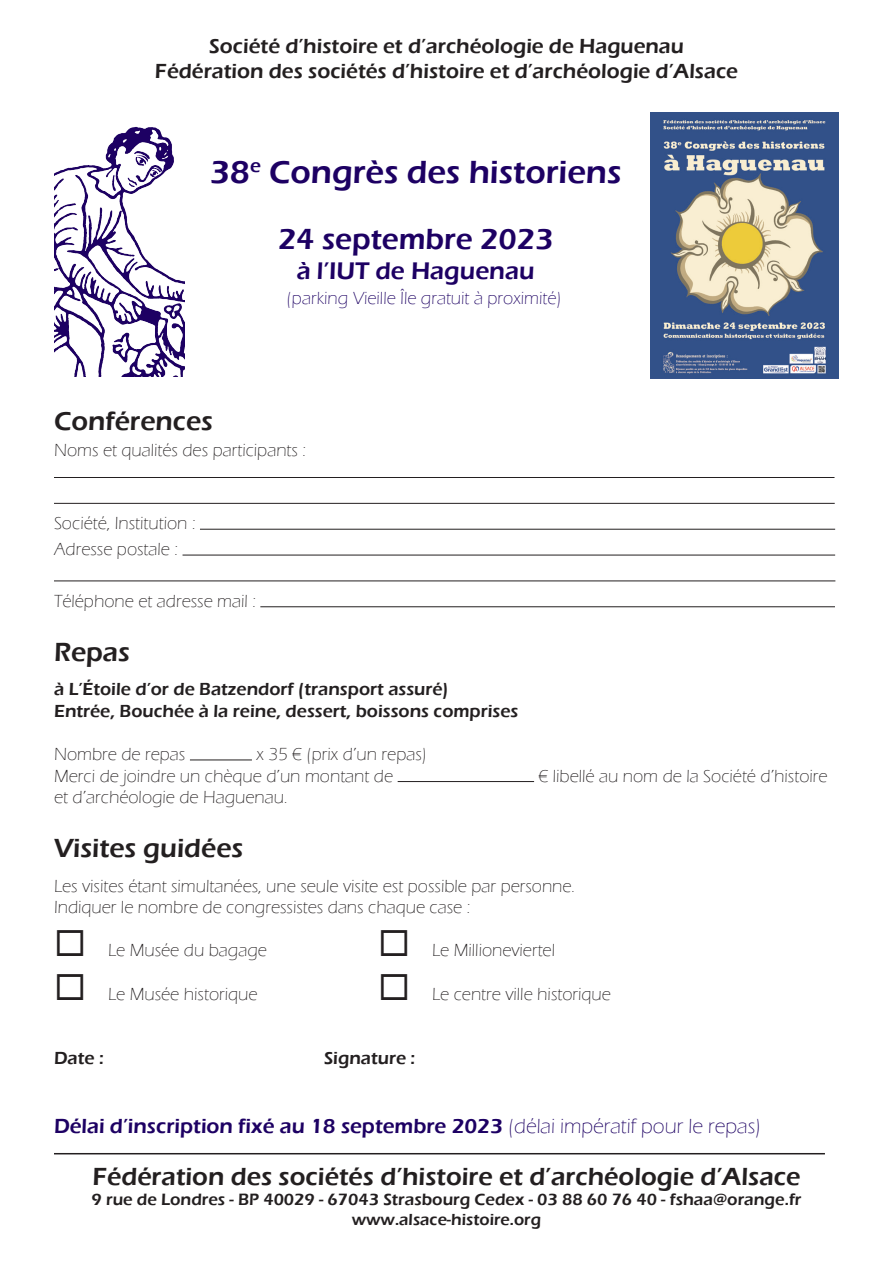
<style>
.page{position:relative;width:893px;height:1263px;background:#fff}
.page>*{position:absolute;margin:0;border:0;box-sizing:border-box;transform-origin:0 0}
.t1{font:600 33px "Eras ITC";color:#1d0063}
.t2{font:600 30px "Eras ITC";color:#1d0063}
.t3{font:600 27px "Eras ITC";color:#231f20}
.t4{font:600 25.5px "Eras ITC";color:#231f20}
.t5{font:600 24.75px "Eras ITC";color:#1d0063}
.t6{font:600 21px "Eras ITC";color:#231f20}
.t7{font:600 21px "Eras ITC";color:#1d0063}
.t8{font:300 18px "Eras ITC";color:#231f20}
.t9{font:600 18px "Eras ITC";color:#231f20}
.t10{font:300 18px "Eras ITC";color:#1d0063}
.t11{font:600 16.8px "Eras ITC";color:#231f20}
.t12{font:600 16.5px "Eras ITC";color:#231f20}
.s1{font-weight:300}
</style>
<div class="page">
<hr style="left:54px;top:477px;width:780px;height:1px;background:#231f20">
<hr style="left:54px;top:503px;width:781px;height:1px;background:#231f20">
<hr style="left:200px;top:529px;width:635px;height:1px;background:#231f20">
<hr style="left:183px;top:555px;width:652px;height:1px;background:#231f20">
<hr style="left:54px;top:581px;width:781px;height:1px;background:#231f20">
<hr style="left:260px;top:606px;width:575px;height:1px;background:#231f20">
<hr style="left:190px;top:760px;width:62px;height:1px;background:#231f20">
<hr style="left:398px;top:781px;width:136px;height:1px;background:#231f20">
<hr style="left:54px;top:1153px;width:771px;height:1px;background:#231f20">
<img style="left:650px;top:113px;width:189px;height:265px">
<img style="left:54px;top:126px;width:131px;height:250px">
<p class="t6" style="left:209px;top:34px;width:476px">Société d’histoire et d’archéologie de Haguenau</p>
<p class="t6" style="left:155px;top:59px;width:585px">Fédération des sociétés d’histoire et d’archéologie d’Alsace</p>
<p class="t1" style="left:210px;top:153px;width:413px">38<sup>e</sup> Congrès des historiens</p>
<p class="t2" style="left:278px;top:222px;width:277px">24 septembre 2023</p>
<p class="t5" style="left:297px;top:256px;width:239px">à l’IUT de Haguenau</p>
<p class="t10" style="left:287px;top:288px;width:277px">(parking Vieille Île gratuit à proximité)</p>
<p class="t3" style="left:54px;top:406px;width:161px">Conférences</p>
<p class="t8" style="left:54px;top:440px;width:254px">Noms et qualités des participants :</p>
<p class="t8" style="left:54px;top:513px;width:143px">Société, Institution :</p>
<p class="t8" style="left:54px;top:539px;width:126px">Adresse postale :</p>
<p class="t8" style="left:54px;top:591px;width:203px">Téléphone et adresse mail :</p>
<p class="t3" style="left:54px;top:637px;width:78px">Repas</p>
<p class="t9" style="left:54px;top:679px;width:396px">à L’Étoile d’or de Batzendorf (transport assuré)</p>
<p class="t9" style="left:54px;top:701px;width:466px">Entrée, Bouchée à la reine, dessert, boissons comprises</p>
<p class="t8" style="left:54px;top:744px;width:133px">Nombre de repas</p>
<p class="t8" style="left:256px;top:744px;width:172px">x 35 € (prix d’un repas)</p>
<p class="t8" style="left:54px;top:766px;width:341px">Merci de joindre un chèque d’un montant de</p>
<p class="t8" style="left:539px;top:766px;width:290px">€ libellé au nom de la Société d’histoire</p>
<p class="t8" style="left:54px;top:787px;width:235px">et d’archéologie de Haguenau.</p>
<p class="t3" style="left:54px;top:833px;width:191px">Visites guidées</p>
<p class="t8" style="left:54px;top:876px;width:523px">Les visites étant simultanées, une seule visite est possible par personne.</p>
<p class="t8" style="left:54px;top:897px;width:418px">Indiquer le nombre de congressistes dans chaque case :</p>
<p class="t8" style="left:54px;top:940px;width:214px">◻ Le Musée du bagage</p>
<p class="t8" style="left:378px;top:940px;width:179px">◻ Le Millioneviertel</p>
<p class="t8" style="left:54px;top:984px;width:205px">◻ Le Musée historique</p>
<p class="t8" style="left:378px;top:984px;width:234px">◻ Le centre ville historique</p>
<p class="t9" style="left:54px;top:1048px;width:51px">Date :</p>
<p class="t9" style="left:324px;top:1048px;width:93px">Signature :</p>
<p class="t7" style="left:54px;top:1114px;width:709px">Délai d’inscription fixé au 18 septembre 2023 <span class="s1">(délai impératif pour le repas)</span></p>
<p class="t4" style="left:93px;top:1162px;width:710px">Fédération des sociétés d’histoire et d’archéologie d’Alsace</p>
<p class="t11" style="left:92px;top:1190px;width:711px">9 rue de Londres - BP 40029 - 67043 Strasbourg Cedex - 03 88 60 76 40 - fshaa@orange.fr</p>
<p class="t12" style="left:352px;top:1210px;width:191px">www.alsace-histoire.org</p>
</div>
